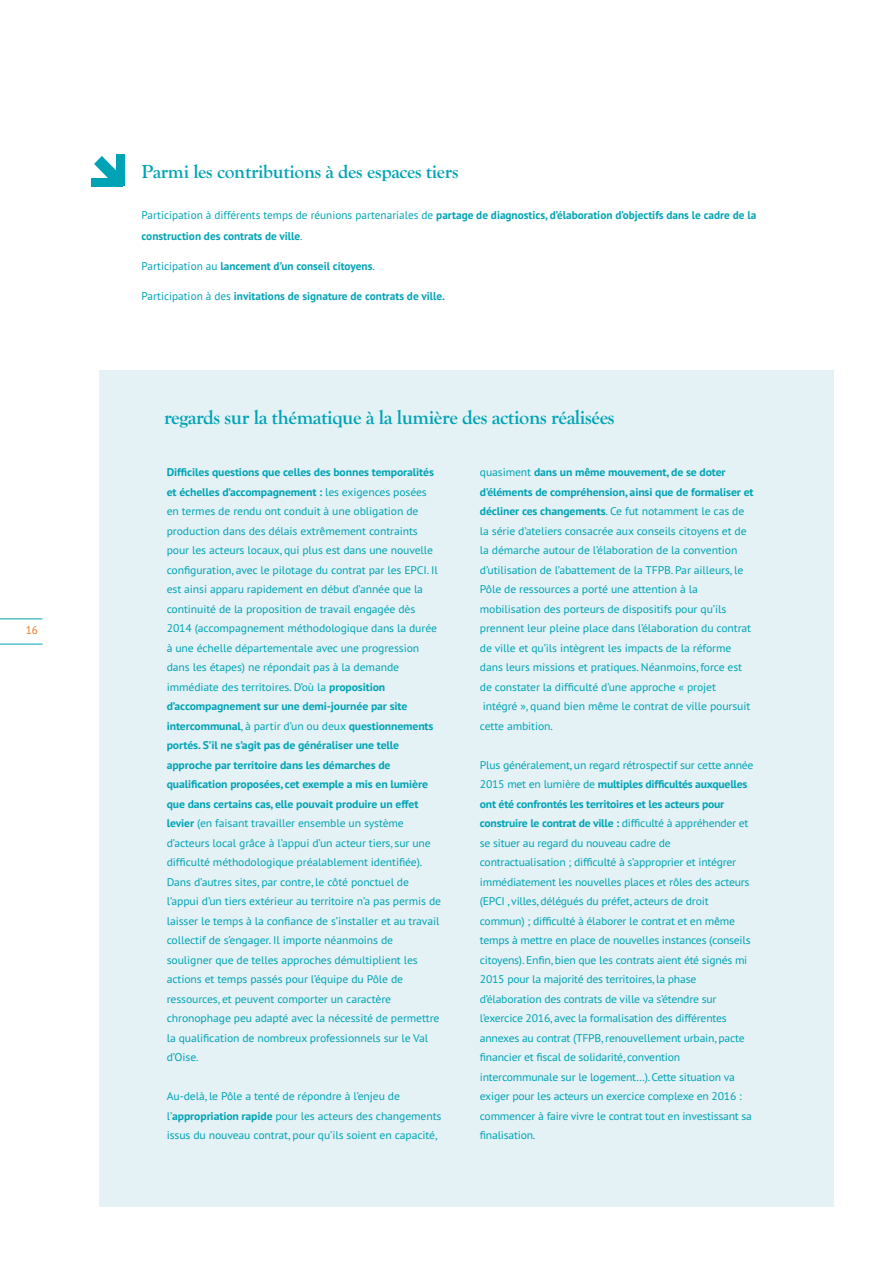
<style>
.page{position:relative;width:893px;height:1263px;background:#fff}
.page>*{position:absolute;margin:0;border:0;box-sizing:border-box;transform-origin:0 0}
.t1{font:700 20.25px "Goudy Old Style T";letter-spacing:-.02em;color:#00a3b5}
.t2{font:700 19.5px "Goudy Old Style T";letter-spacing:-.015em;color:#00a3b5}
.t3{font:700 11.25px/21px "PT Sans";color:#00a3b5}
.t4{font:11.25px "PT Sans";color:#ec7827}
.t5{font:11.1px/19.5px "PT Sans";letter-spacing:-.01em;color:#00a3b5;scale:1.05 1}
.s1{font-weight:400}
.s2{font-weight:700}
</style>
<div class="page">
<div style="left:99px;top:370px;width:735px;height:836px;background:#e4f2f5"></div>
<hr style="left:0;top:619px;width:43px;height:1px;background:#00a3b5">
<hr style="left:0;top:644px;width:43px;height:1px;background:#00a3b5">
<svg style="left:94px;top:156px;width:22px;height:22px"></svg>
<div style="left:91px;top:178px;width:32px;height:8px;background:#00a3b5"></div>
<div style="left:116px;top:155px;width:9px;height:31px;background:#00a3b5"></div>
<p class="t4" style="left:26px;top:623px;width:14px">16</p>
<h2 class="t2" style="left:142px;top:160px;width:319px">Parmi les contributions à des espaces tiers</h2>
<p class="t3" style="left:142px;top:204px;width:616px"><span class="s1">Participation à différents temps de réunions partenariales de</span> partage de diagnostics, d’élaboration d’objectifs dans le cadre de la construction des contrats de ville<span class="s1">.</span></p>
<p class="t3" style="left:142px;top:255px;width:235px"><span class="s1">Participation au</span> lancement d’un conseil citoyens<span class="s1">.</span></p>
<p class="t3" style="left:142px;top:285px;width:305px"><span class="s1">Participation à des</span> invitations de signature de contrats de ville.</p>
<h1 class="t1" style="left:164px;top:405px;width:452px">regards sur la thématique à la lumière des actions réalisées</h1>
<p class="t5" style="left:167px;top:462px;width:263px"><span class="s2">Difficiles questions que celles des bonnes temporalités et échelles d’accompagnement :</span> les exigences posées en termes de rendu ont conduit à une obligation de production dans des délais extrêmement contraints pour les acteurs locaux, qui plus est dans une nouvelle configuration, avec le pilotage du contrat par les EPCI. Il est ainsi apparu rapidement en début d’année que la continuité de la proposition de travail engagée dès 2014 (accompagnement méthodologique dans la durée à une échelle départementale avec une progression dans les étapes) ne répondait pas à la demande immédiate des territoires. D’où la <span class="s2">proposition d’accompagnement sur une demi-journée par site intercommunal</span>, à partir d’un ou deux <span class="s2">questionnements portés. S’il ne s’agit pas de généraliser une telle approche par territoire dans les démarches de qualification proposées, cet exemple a mis en lumière que dans certains cas, elle pouvait produire un effet levier</span> (en faisant travailler ensemble un système d’acteurs local grâce à l’appui d’un acteur tiers, sur une difficulté méthodologique préalablement identifiée).<br>Dans d’autres sites, par contre, le côté ponctuel de l’appui d’un tiers extérieur au territoire n’a pas permis de laisser le temps à la confiance de s’installer et au travail collectif de s’engager. Il importe néanmoins de souligner que de telles approches démultiplient les actions et temps passés pour l’équipe du Pôle de ressources, et peuvent comporter un caractère chronophage peu adapté avec la nécessité de permettre la qualification de nombreux professionnels sur le Val d’Oise.</p>
<p class="t5" style="left:167px;top:1086px;width:263px">Au-delà, le Pôle a tenté de répondre à l’enjeu de l’<span class="s2">appropriation rapide</span> pour les acteurs des changements issus du nouveau contrat, pour qu’ils soient en capacité,</p>
<p class="t5" style="left:480px;top:462px;width:262px">quasiment <span class="s2">dans un même mouvement, de se doter d’éléments de compréhension, ainsi que de formaliser et décliner ces changements</span>. Ce fut notamment le cas de la série d’ateliers consacrée aux conseils citoyens et de la démarche autour de l’élaboration de la convention d’utilisation de l’abattement de la TFPB. Par ailleurs, le Pôle de ressources a porté une attention à la mobilisation des porteurs de dispositifs pour qu’ils prennent leur pleine place dans l’élaboration du contrat de ville et qu’ils intègrent les impacts de la réforme dans leurs missions et pratiques. Néanmoins, force est de constater la difficulté d’une approche « projet<br>intégré », quand bien même le contrat de ville poursuit cette ambition.</p>
<p class="t5" style="left:480px;top:755px;width:262px">Plus généralement, un regard rétrospectif sur cette année 2015 met en lumière de <span class="s2">multiples difficultés auxquelles ont été confrontés les territoires et les acteurs pour construire le contrat de ville :</span> difficulté à appréhender et se situer au regard du nouveau cadre de contractualisation ; difficulté à s’approprier et intégrer immédiatement les nouvelles places et rôles des acteurs (EPCI , villes, délégués du préfet, acteurs de droit commun) ; difficulté à élaborer le contrat et en même temps à mettre en place de nouvelles instances (conseils citoyens). Enfin, bien que les contrats aient été signés mi 2015 pour la majorité des territoires, la phase d’élaboration des contrats de ville va s’étendre sur l’exercice 2016, avec la formalisation des différentes annexes au contrat (TFPB, renouvellement urbain, pacte financier et fiscal de solidarité, convention intercommunale sur le logement…). Cette situation va exiger pour les acteurs un exercice complexe en 2016 : commencer à faire vivre le contrat tout en investissant sa finalisation.</p>
</div>
